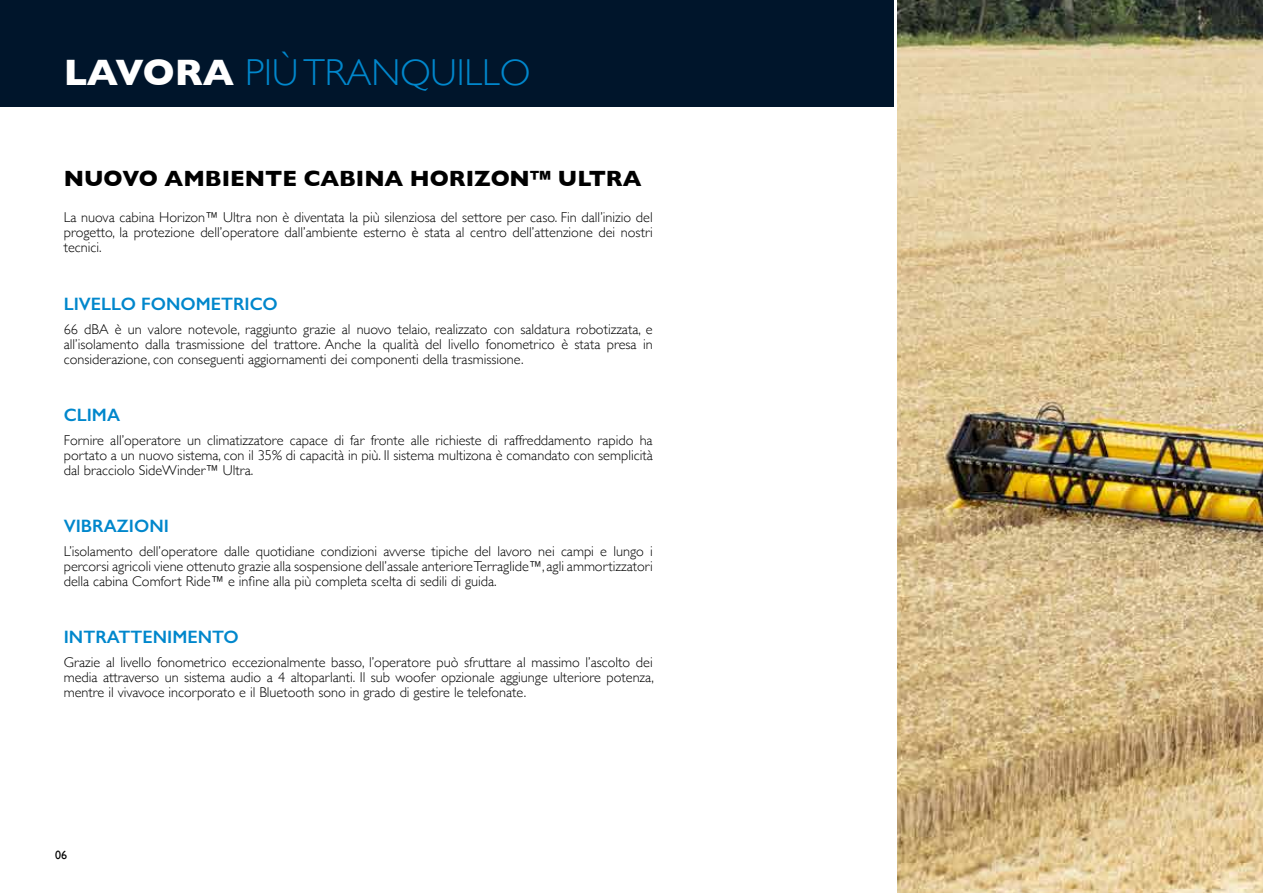
<style>
.page{position:relative;width:1263px;height:893px;background:#fff}
.page>*{position:absolute;margin:0;border:0;box-sizing:border-box;transform-origin:0 0}
.t1{font:300 37.5px "Gill Sans";color:#0087cc}
.t2{font:700 22.5px "Gill Sans";color:#000}
.t3{font:600 18px "Gill Sans";color:#0087cc}
.t4{font:300 14.25px/15px "Gill Sans";color:#000;text-align:justify}
.t5{font:12px "Gill Sans";color:#000}
.s1{font-weight:700;color:#fff}
</style>
<div class="page">
<img style="left:897px;top:0;width:366px;height:893px">
<div style="left:0;top:0;width:893px;height:106px;background:#00152b"></div>
<h1 class="t1" style="left:64px;top:43px;width:468px"><span class="s1">LAVORA</span> PIÙ TRANQUILLO</h1>
<h2 class="t2" style="left:64px;top:160px;width:579px">NUOVO AMBIENTE CABINA HORIZON™ ULTRA</h2>
<p class="t4" style="left:64px;top:210px;width:590px">La nuova cabina Horizon™ Ultra non è diventata la più silenziosa del settore per caso. Fin dall’inizio del progetto, la protezione dell’operatore dall’ambiente esterno è stata al centro dell’attenzione dei nostri tecnici.</p>
<p class="t3" style="left:64px;top:293px;width:216px">LIVELLO FONOMETRICO</p>
<p class="t4" style="left:64px;top:321px;width:590px">66 dBA è un valore notevole, raggiunto grazie al nuovo telaio, realizzato con saldatura robotizzata, e all’isolamento dalla trasmissione del trattore. Anche la qualità del livello fonometrico è stata presa in considerazione, con conseguenti aggiornamenti dei componenti della trasmissione.</p>
<p class="t3" style="left:64px;top:404px;width:58px">CLIMA</p>
<p class="t4" style="left:64px;top:432px;width:590px">Fornire all’operatore un climatizzatore capace di far fronte alle richieste di raffreddamento rapido ha portato a un nuovo sistema, con il 35% di capacità in più. Il sistema multizona è comandato con semplicità dal bracciolo SideWinder™ Ultra.</p>
<p class="t3" style="left:64px;top:515px;width:107px">VIBRAZIONI</p>
<p class="t4" style="left:64px;top:543px;width:590px">L’isolamento dell’operatore dalle quotidiane condizioni avverse tipiche del lavoro nei campi e lungo i percorsi agricoli viene ottenuto grazie alla sospensione dell’assale anteriore Terraglide™, agli ammortizzatori della cabina Comfort Ride™ e infine alla più completa scelta di sedili di guida.</p>
<p class="t3" style="left:64px;top:626px;width:176px">INTRATTENIMENTO</p>
<p class="t4" style="left:64px;top:654px;width:592px">Grazie al livello fonometrico eccezionalmente basso, l’operatore può sfruttare al massimo l’ascolto dei media attraverso un sistema audio a 4 altoparlanti. Il sub woofer opzionale aggiunge ulteriore potenza, mentre il vivavoce incorporato e il Bluetooth sono in grado di gestire le telefonate.</p>
<p class="t5" style="left:55px;top:848px;width:13px">06</p>
</div>
